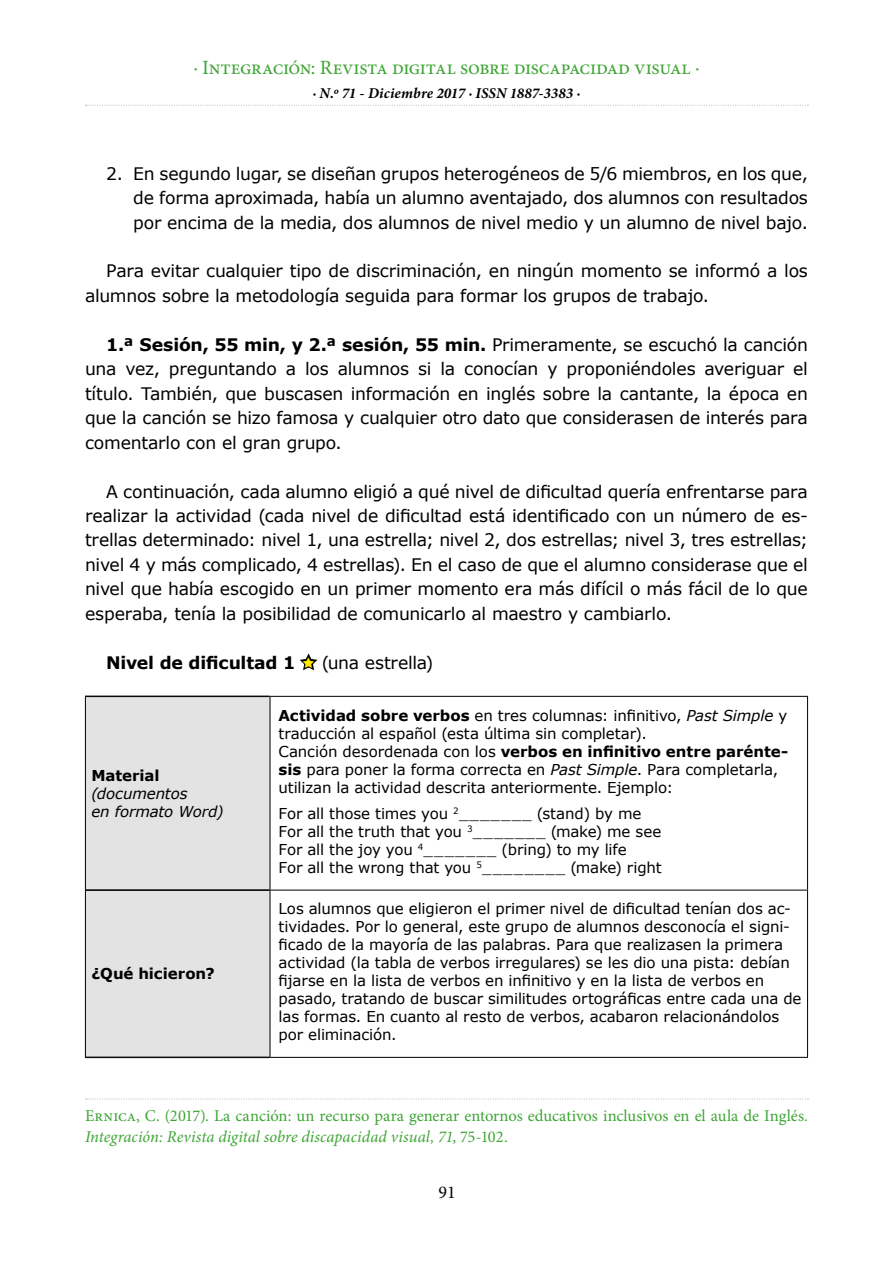
<style>
.page{position:relative;width:893px;height:1263px;background:#fff}
.page>*{position:absolute;margin:0;border:0;box-sizing:border-box;transform-origin:0 0}
.t1{font:20.25px "Minion Pro";letter-spacing:-.02em;color:#3fa535}
.t2{font:18px "Minion Pro";color:#000}
.t3{font:17.25px/24.5px "Verdana";letter-spacing:-.015em;color:#000;text-align:justify}
.t4{font:700 17.25px "Verdana";letter-spacing:-.015em;color:#000}
.t5{font:16.5px/21px "Minion Pro";letter-spacing:.005em;color:#3fa535}
.Texto_celda_normal{font:15px/18px "Verdana";letter-spacing:-.005em;color:#000}
.t6{font:italic 700 15px "Minion Pro";color:#000}
.Texto_celda_encabeza{font:italic 15px/18px "Verdana";letter-spacing:-.005em;color:#000}
.Texto_celda_encabeza-2{font:700 15px "Verdana";letter-spacing:-.005em;color:#000}
.s1{font-weight:700}
.s2{font-weight:700;font-style:normal}
.s3{font-style:italic}
</style>
<div class="page">
<svg style="left:86px;top:105px;width:722px;height:1px"></svg>
<div style="left:86px;top:697px;width:184px;height:360px;background:#e3e3e3"></div>
<hr style="left:85px;top:696px;width:185px;height:1px;background:#000">
<hr style="left:270px;top:696px;width:538px;height:1px;background:#000">
<hr style="left:85px;top:697px;width:1px;height:193px;background:#000">
<hr style="left:85px;top:890px;width:1px;height:167px;background:#000">
<hr style="left:86px;top:889px;width:184px;height:1px;background:#000">
<hr style="left:86px;top:890px;width:184px;height:1px;background:#000">
<hr style="left:85px;top:1057px;width:185px;height:1px;background:#000">
<hr style="left:270px;top:697px;width:1px;height:193px;background:#000">
<hr style="left:807px;top:697px;width:1px;height:193px;background:#000">
<hr style="left:270px;top:890px;width:538px;height:1px;background:#000">
<hr style="left:270px;top:890px;width:1px;height:167px;background:#000">
<hr style="left:807px;top:890px;width:1px;height:167px;background:#000">
<hr style="left:270px;top:1057px;width:538px;height:1px;background:#000">
<svg style="left:86px;top:1098px;width:722px;height:1px"></svg>
<svg style="left:300px;top:653px;width:18px;height:18px"></svg>
<p class="t1" style="left:193px;top:54px;width:508px">· Integración: Revista digital sobre discapacidad visual ·</p>
<p class="t6" style="left:312px;top:83px;width:270px">· N.º 71 - Diciembre 2017 · ISSN 1887-3383 ·</p>
<p class="t3" style="left:133px;top:161px;width:676px;text-indent:-27px">2. En segundo lugar, se diseñan grupos heterogéneos de 5/6 miembros, en los que, de forma aproximada, había un alumno aventajado, dos alumnos con resultados por encima de la media, dos alumnos de nivel medio y un alumno de nivel bajo.</p>
<p class="t3" style="left:85px;top:258px;width:724px;text-indent:21px">Para evitar cualquier tipo de discriminación, en ningún momento se informó a los alumnos sobre la metodología seguida para formar los grupos de trabajo.</p>
<p class="t3" style="left:85px;top:332px;width:724px;text-indent:21px"><span class="s1">1.ª Sesión, 55 min, y 2.ª sesión, 55 min.</span> Primeramente, se escuchó la canción una vez, preguntando a los alumnos si la conocían y proponiéndoles averiguar el título. También, que buscasen información en inglés sobre la cantante, la época en que la canción se hizo famosa y cualquier otro dato que considerasen de interés para comentarlo con el gran grupo.</p>
<p class="t3" style="left:85px;top:478px;width:724px;text-indent:21px">A continuación, cada alumno eligió a qué nivel de dificultad quería enfrentarse para realizar la actividad (cada nivel de dificultad está identificado con un número de es&shy;trellas determinado: nivel 1, una estrella; nivel 2, dos estrellas; nivel 3, tres estrellas; nivel 4 y más complicado, 4 estrellas). En el caso de que el alumno considerase que el nivel que había escogido en un primer momento era más difícil o más fácil de lo que esperaba, tenía la posibilidad de comunicarlo al maestro y cambiarlo.</p>
<p class="t4" style="left:106px;top:651px;width:191px">Nivel de dificultad 1</p>
<p class="t3" style="left:322px;top:650px;width:113px">(una estrella)</p>
<p class="Texto_celda_encabeza" style="left:91px;top:766px;width:134px"><span class="s2">Material </span>(documentos<br>en formato Word)</p>
<p class="Texto_celda_encabeza-2" style="left:91px;top:964px;width:125px">¿Qué hicieron?</p>
<p class="Texto_celda_normal" style="left:279px;top:706px;width:510px"><span class="s1">Actividad sobre verbos</span> en tres columnas: infinitivo, <span class="s3">Past Simple</span> y traducción al español (esta última sin completar).</p>
<p class="Texto_celda_normal" style="left:279px;top:742px;width:511px">Canción desordenada con los <span class="s1">verbos en infinitivo entre parénte&shy;sis</span> para poner la forma correcta en <span class="s3">Past Simple</span>. Para completarla, utilizan la actividad descrita anteriormente. Ejemplo:</p>
<p class="Texto_celda_normal" style="left:279px;top:804px;width:364px">For all those times you <sup>2</sup>_______ (stand) by me</p>
<p class="Texto_celda_normal" style="left:279px;top:822px;width:384px">For all the truth that you <sup>3</sup>_______ (make) me see</p>
<p class="Texto_celda_normal" style="left:279px;top:840px;width:350px">For all the joy you <sup>4</sup>_______ (bring) to my life</p>
<p class="Texto_celda_normal" style="left:279px;top:858px;width:385px">For all the wrong that you <sup>5</sup>________ (make) right</p>
<p class="Texto_celda_normal" style="left:279px;top:899px;width:525px">Los alumnos que eligieron el primer nivel de dificultad tenían dos ac&shy;tividades. Por lo general, este grupo de alumnos desconocía el signi&shy;ficado de la mayoría de las palabras. Para que realizasen la primera actividad (la tabla de verbos irregulares) se les dio una pista: debían fijarse en la lista de verbos en infinitivo y en la lista de verbos en pasado, tratando de buscar similitudes ortográficas entre cada una de las formas. En cuanto al resto de verbos, acabaron relacionándolos por eliminación.</p>
<p class="t5" style="left:85px;top:1105px;width:724px">Ernica, C. (2017). La canción: un recurso para generar entornos educativos inclusivos en el aula de Inglés.<br><span class="s3">Integración: Revista digital sobre discapacidad visual, 71</span>, 75-102.</p>
<p class="t2" style="left:439px;top:1180px;width:19px">91</p>
</div>
